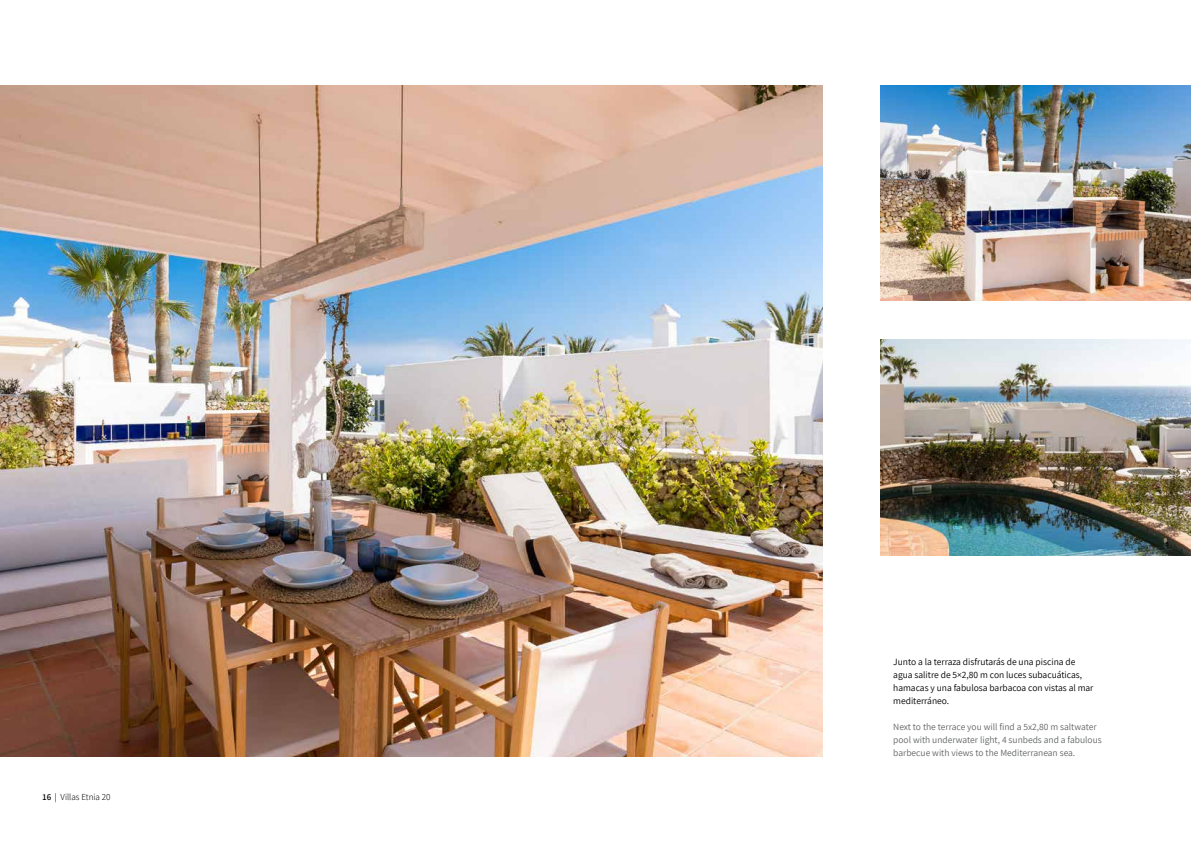
<style>
.page{position:relative;width:1191px;height:842px;background:#fff}
.page>*{position:absolute;margin:0;border:0;box-sizing:border-box;transform-origin:0 0}
.t1{font:9.5px/13px "Assistant";color:#000}
.t2{font:9.5px/13px "Assistant";color:#636566}
.t3{font:300 9px "Assistant";color:#000}
.s1{font-weight:600}
.s2{font-weight:400}
</style>
<div class="page">
<img style="left:880px;top:85px;width:311px;height:216px">
<img style="left:880px;top:340px;width:311px;height:216px">
<img style="left:0;top:85px;width:822px;height:672px">
<p class="t3" style="left:43px;top:791px;width:69px"><span class="s1">16</span> <span class="s2">|</span> Villas Etnia 20</p>
<p class="t1" style="left:893px;top:655px;width:202px">Junto a la terraza disfrutarás de una piscina de agua salitre de 5×2,80 m con luces subacuáticas, hamacas y una fabulosa barbacoa con vistas al mar mediterráneo.</p>
<p class="t2" style="left:893px;top:720px;width:210px">Next to the terrace you will find a 5x2,80 m saltwater pool with underwater light, 4 sunbeds and a fabulous barbecue with views to the Mediterranean sea.</p>
</div>
